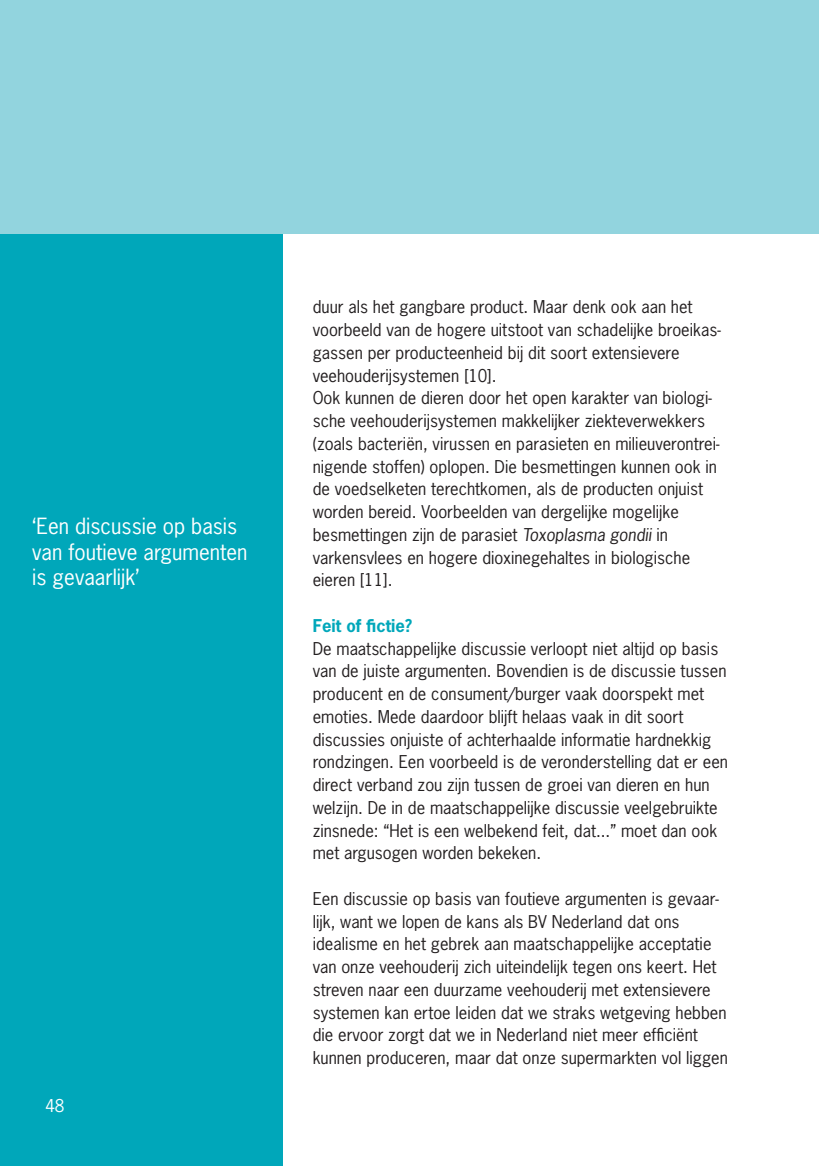
<style>
.page{position:relative;width:819px;height:1166px;background:#fff}
.page>*{position:absolute;margin:0;border:0;box-sizing:border-box;transform-origin:0 0}
.t1{font:21px/25.2px "News Gothic Std";color:#fff}
.t2{font:16.62px/22.8px "News Gothic Std";color:#231f20}
.t3{font:700 16.62px "News Gothic Std";color:#00a7ba}
.t4{font:16.62px "News Gothic Std";color:#fff}
.s1{font-style:italic}
</style>
<div class="page">
<div style="left:0;top:234px;width:283px;height:932px;background:#00a7ba"></div>
<div style="left:0;top:0;width:819px;height:234px;background:#92d4de"></div>
<p class="t1" style="left:32px;top:514px;width:217px">‘Een discussie op basis van foutieve argumenten is gevaarlijk’</p>
<p class="t4" style="left:45px;top:1095px;width:21px">48</p>
<p class="t2" style="left:313px;top:295px;width:409px">duur als het gangbare product. Maar denk ook aan het voorbeeld van de hogere uitstoot van schadelijke broeikas&shy;gassen per producteenheid bij dit soort extensievere veehouderijsystemen [10].<br>Ook kunnen de dieren door het open karakter van biologi&shy;sche veehouderijsystemen makkelijker ziekteverwekkers (zoals bacteriën, virussen en parasieten en milieuverontrei&shy;nigende stoffen) oplopen. Die besmettingen kunnen ook in de voedselketen terechtkomen, als de producten onjuist worden bereid. Voorbeelden van dergelijke mogelijke besmettingen zijn de parasiet <span class="s1">Toxoplasma gondii</span> in varkensvlees en hogere dioxinegehaltes in biologische eieren [11].</p>
<p class="t3" style="left:313px;top:614px;width:101px">Feit of fictie?</p>
<p class="t2" style="left:313px;top:637px;width:417px">De maatschappelijke discussie verloopt niet altijd op basis van de juiste argumenten. Bovendien is de discussie tussen producent en de consument/burger vaak doorspekt met emoties. Mede daardoor blijft helaas vaak in dit soort discussies onjuiste of achterhaalde informatie hardnekkig rondzingen. Een voorbeeld is de veronderstelling dat er een direct verband zou zijn tussen de groei van dieren en hun welzijn. De in de maatschappelijke discussie veelgebruikte zinsnede: “Het is een welbekend feit, dat...” moet dan ook met argusogen worden bekeken.</p>
<p class="t2" style="left:313px;top:887px;width:417px">Een discussie op basis van foutieve argumenten is gevaar&shy;lijk, want we lopen de kans als BV Nederland dat ons idealisme en het gebrek aan maatschappelijke acceptatie van onze veehouderij zich uiteindelijk tegen ons keert. Het streven naar een duurzame veehouderij met extensievere systemen kan ertoe leiden dat we straks wetgeving hebben die ervoor zorgt dat we in Nederland niet meer efficiënt kunnen produceren, maar dat onze supermarkten vol liggen</p>
</div>
